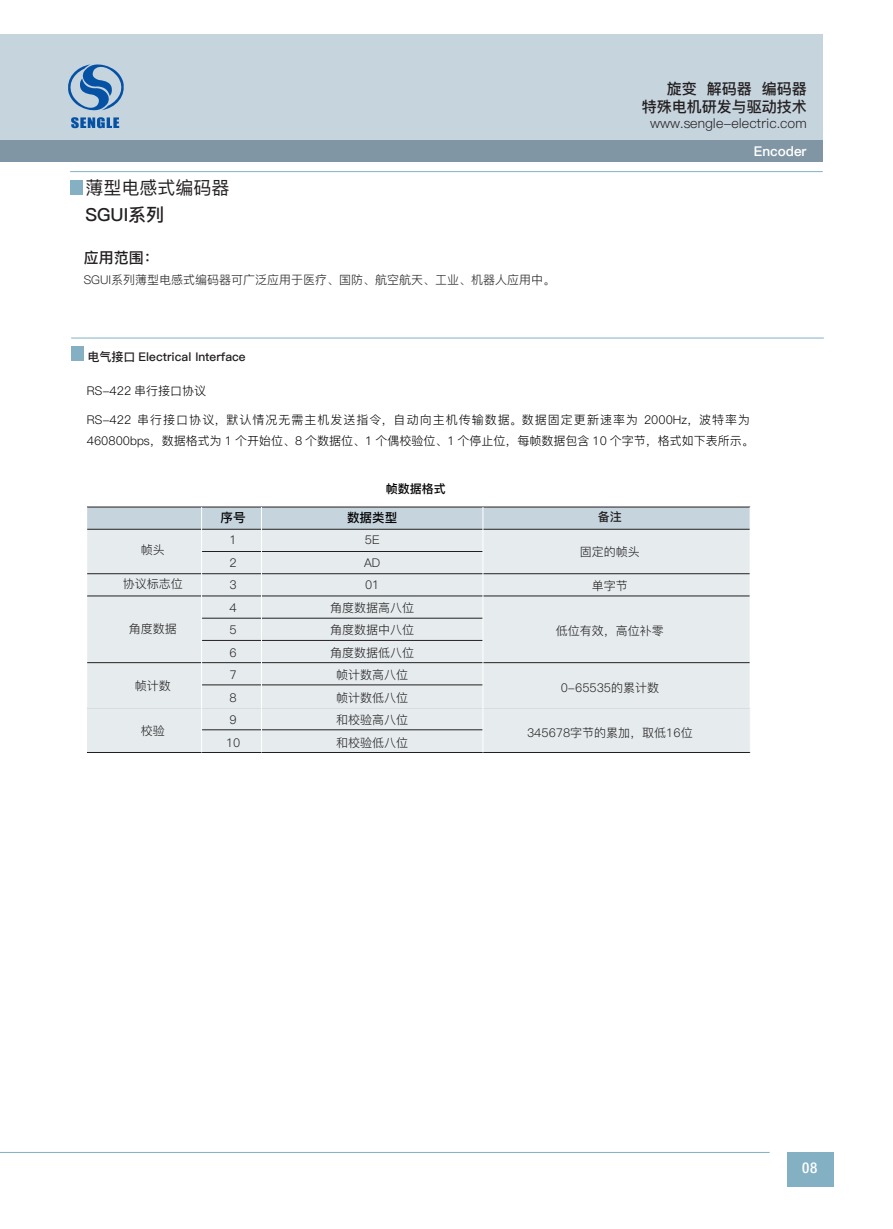
<style>
.page{position:relative;width:893px;height:1229px;background:#fff}
.page>*{position:absolute;margin:0;border:0;box-sizing:border-box;transform-origin:0 0}
.t1{font:18px "Ping Fang SC Medium";color:#231f20}
.t2{font:18px "Ping Fang SC Bold";color:#231f20}
.t3{font:15px/18px "Ping Fang SC Bold";color:#231f20;text-align:right}
.t4{font:500 condensed 15px "Helvetica Neue LT Pro";color:#fff}
.t5{font:13.5px "Ping Fang SC Regular";color:#231f20}
.t6{font:13.5px "Ping Fang SC Heavy";color:#fff}
.t7{font:12.6px "Ping Fang SC Bold";color:#030303}
.t8{font:12px/22.5px "Ping Fang SC Regular";color:#231f20}
.t9{font:12px/21.3px "Ping Fang SC Regular";color:#030303}
.t10{font:12px "Ping Fang SC Bold";color:#231f20}
.t11{font:12px "Ping Fang SC Bold";color:#030303}
</style>
<div class="page">
<hr style="left:0;top:1152px;width:770px;height:1px;background:#85afc3">
<div style="left:787px;top:1152px;width:46px;height:34px;background:#84b0c4"></div>
<div style="left:0;top:34px;width:823px;height:106px;background:#c6d4de"></div>
<div style="left:0;top:140px;width:823px;height:22px;background:#8096a4"></div>
<svg style="left:68px;top:64px;width:56px;height:47px"></svg>
<svg style="left:71px;top:117px;width:48px;height:11px"></svg>
<div style="left:87px;top:707px;width:663px;height:23px;background:#e6ecee"></div>
<hr style="left:87px;top:707px;width:663px;height:1px;background:#231f20">
<div style="left:87px;top:730px;width:663px;height:22px;background:#e6ecee"></div>
<hr style="left:201px;top:729px;width:282px;height:1px;background:#231f20">
<div style="left:87px;top:507px;width:663px;height:22px;background:#c6d4de"></div>
<hr style="left:87px;top:507px;width:663px;height:1px;background:#231f20">
<hr style="left:87px;top:752px;width:663px;height:1px;background:#231f20">
<div style="left:87px;top:529px;width:663px;height:22px;background:#e6ecee"></div>
<hr style="left:87px;top:529px;width:663px;height:1px;background:#231f20">
<div style="left:87px;top:551px;width:663px;height:23px;background:#e6ecee"></div>
<hr style="left:201px;top:551px;width:282px;height:1px;background:#231f20">
<div style="left:87px;top:574px;width:663px;height:22px;background:#e6ecee"></div>
<hr style="left:87px;top:573px;width:663px;height:1px;background:#231f20">
<div style="left:87px;top:596px;width:663px;height:22px;background:#e6ecee"></div>
<hr style="left:87px;top:596px;width:663px;height:1px;background:#231f20">
<div style="left:87px;top:618px;width:663px;height:22px;background:#e6ecee"></div>
<hr style="left:201px;top:618px;width:282px;height:1px;background:#231f20">
<div style="left:87px;top:640px;width:663px;height:23px;background:#e6ecee"></div>
<hr style="left:201px;top:640px;width:282px;height:1px;background:#231f20">
<div style="left:87px;top:663px;width:663px;height:22px;background:#e6ecee"></div>
<hr style="left:87px;top:662px;width:663px;height:1px;background:#231f20">
<div style="left:87px;top:685px;width:663px;height:22px;background:#e6ecee"></div>
<hr style="left:202px;top:684px;width:281px;height:1px;background:#231f20">
<hr style="left:70px;top:171px;width:753px;height:1px;background:#84b1c5">
<div style="left:70px;top:180px;width:13px;height:15px;background:#85afc3"></div>
<hr style="left:71px;top:338px;width:753px;height:1px;background:#84b1c5">
<div style="left:71px;top:346px;width:13px;height:15px;background:#85afc3"></div>
<hr style="left:483px;top:507px;width:1px;height:245px;background:#fff">
<hr style="left:261px;top:507px;width:1px;height:245px;background:#fff">
<hr style="left:201px;top:507px;width:1px;height:245px;background:#fff">
<p class="t3" style="left:642px;top:80px;width:167px">旋变 解码器 编码器<br>特殊电机研发与驱动技术</p>
<p class="t5" style="left:650px;top:115px;width:158px">www.sengle-electric.com</p>
<h1 class="t1" style="left:85px;top:177px;width:145px">薄型电感式编码器</h1>
<h1 class="t2" style="left:85px;top:204px;width:80px">SGUI系列</h1>
<p class="t3" style="left:84px;top:249px;width:76px">应用范围：</p>
<p class="t8" style="left:84px;top:269px;width:473px">SGUI系列薄型电感式编码器可广泛应用于医疗、国防、航空航天、工业、机器人应用中。</p>
<p class="t6" style="left:754px;top:143px;width:55px">Encoder</p>
<p class="t10" style="left:88px;top:349px;width:160px">电气接口 Electrical Interface</p>
<p class="t9" style="left:87px;top:380px;width:121px">RS-422 串行接口协议</p>
<p class="t9" style="left:87px;top:409px;width:668px">RS-422 串行接口协议，默认情况无需主机发送指令，自动向主机传输数据。数据固定更新速率为 2000Hz，波特率为<br>460800bps，数据格式为 1 个开始位、8 个数据位、1 个偶校验位、1 个停止位，每帧数据包含 10 个字节，格式如下表所示。</p>
<p class="t11" style="left:386px;top:482px;width:61px">帧数据格式</p>
<p class="t7" style="left:221px;top:510px;width:27px">序号</p>
<p class="t8" style="left:226px;top:529px;width:16px">1<br>2<br>3<br>4<br>5<br>6<br>7<br>8<br>9<br>10</p>
<p class="t10" style="left:598px;top:510px;width:25px">备注</p>
<p class="t8" style="left:580px;top:540px;width:61px">固定的帧头</p>
<p class="t8" style="left:592px;top:575px;width:37px">单字节</p>
<p class="t8" style="left:556px;top:620px;width:109px">低位有效，高位补零</p>
<p class="t7" style="left:347px;top:510px;width:52px">数据类型</p>
<p class="t8" style="left:330px;top:529px;width:85px;text-align:center">5E<br>AD<br>01<br>角度数据高八位角度数据中八位角度数据低八位帧计数高八位帧计数低八位和校验高八位和校验低八位</p>
<p class="t8" style="left:141px;top:538px;width:25px">帧头</p>
<p class="t8" style="left:123px;top:573px;width:61px">协议标志位</p>
<p class="t8" style="left:129px;top:618px;width:49px">角度数据</p>
<p class="t8" style="left:135px;top:675px;width:37px">帧计数</p>
<p class="t8" style="left:141px;top:720px;width:25px">校验</p>
<p class="t8" style="left:561px;top:677px;width:100px">0-65535的累计数</p>
<p class="t8" style="left:527px;top:722px;width:167px">345678字节的累加，取低16位</p>
<p class="t4" style="left:802px;top:1159px;width:17px">08</p>
</div>
